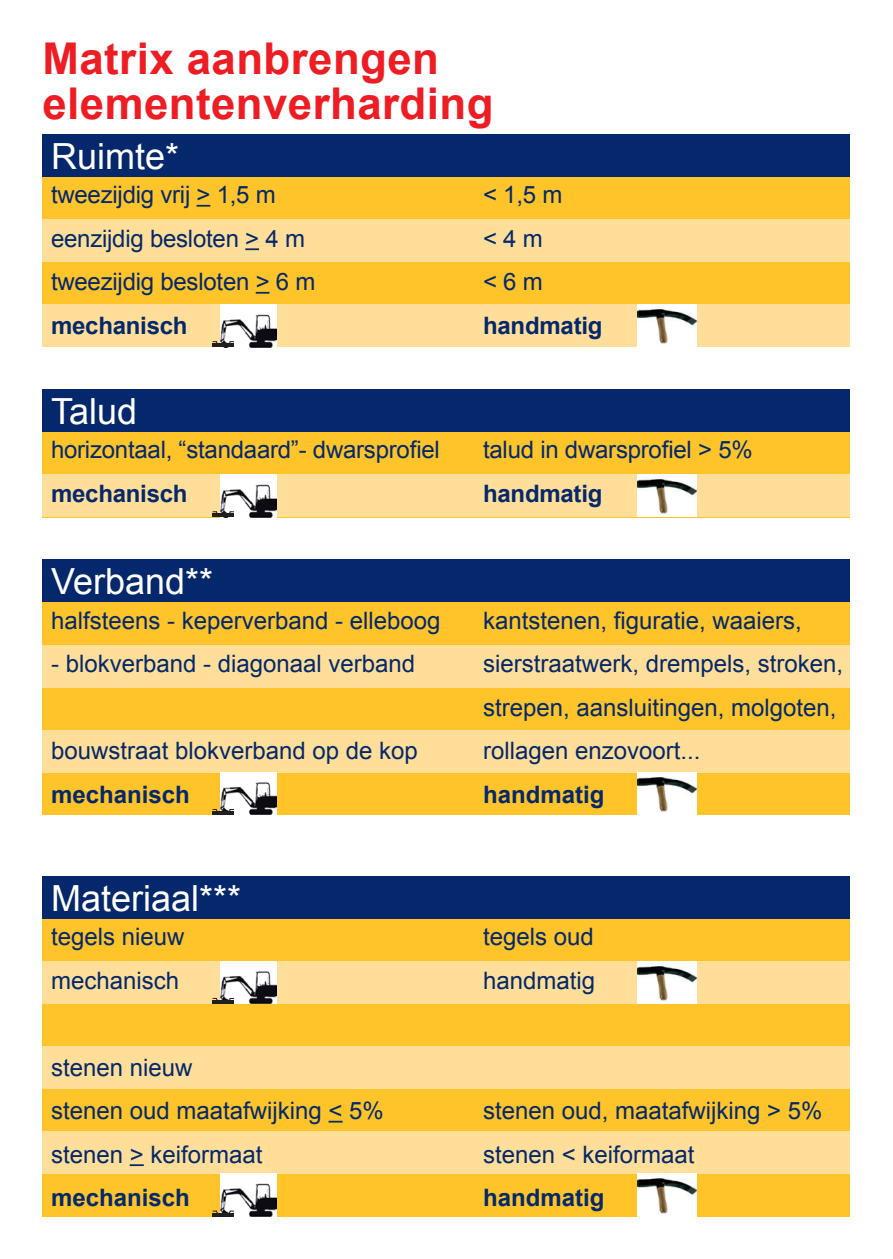
<style>
.page{position:relative;width:893px;height:1259px;background:#fff}
.page>*{position:absolute;margin:0;border:0;box-sizing:border-box;transform-origin:0 0}
.t1{font:700 43.8px/45px "Arial";letter-spacing:.01em;color:#ee1d23}
.t2{font:36px "Arial";color:#fff}
.t3{font:24px/43.5px "Arial";color:#04286b}
.t4{font:700 24px "Arial";letter-spacing:-.005em;color:#04286b}
</style>
<div class="page">
<div style="left:43px;top:177px;width:807px;height:170px;background:#fec42a"></div>
<div style="left:43px;top:219px;width:807px;height:43px;background:#ffde99"></div>
<div style="left:43px;top:134px;width:807px;height:43px;background:#04286b"></div>
<div style="left:43px;top:304px;width:807px;height:43px;background:#ffde99"></div>
<svg style="left:197px;top:205px;width:13px;height:2px"></svg>
<svg style="left:245px;top:248px;width:14px;height:2px"></svg>
<svg style="left:256px;top:292px;width:13px;height:2px"></svg>
<img style="left:220px;top:304px;width:56px;height:43px">
<hr style="left:213px;top:343px;width:21px;height:4px;background:#231f20">
<svg style="left:227px;top:340px;width:7px;height:3px"></svg>
<img style="left:638px;top:304px;width:59px;height:43px">
<div style="left:43px;top:432px;width:807px;height:85px;background:#fec42a"></div>
<div style="left:43px;top:474px;width:807px;height:43px;background:#ffde99"></div>
<div style="left:43px;top:389px;width:807px;height:43px;background:#04286b"></div>
<img style="left:220px;top:474px;width:56px;height:43px">
<hr style="left:213px;top:513px;width:21px;height:4px;background:#231f20">
<svg style="left:227px;top:510px;width:7px;height:3px"></svg>
<img style="left:638px;top:474px;width:59px;height:43px">
<div style="left:43px;top:602px;width:807px;height:213px;background:#fec42a"></div>
<div style="left:43px;top:645px;width:807px;height:42px;background:#ffde99"></div>
<div style="left:43px;top:559px;width:807px;height:43px;background:#04286b"></div>
<div style="left:43px;top:730px;width:807px;height:42px;background:#ffde99"></div>
<img style="left:220px;top:772px;width:56px;height:43px">
<hr style="left:213px;top:811px;width:21px;height:4px;background:#231f20">
<svg style="left:227px;top:808px;width:7px;height:3px"></svg>
<img style="left:638px;top:772px;width:59px;height:42px">
<div style="left:43px;top:918px;width:807px;height:298px;background:#fec42a"></div>
<div style="left:43px;top:961px;width:807px;height:42px;background:#ffde99"></div>
<div style="left:43px;top:876px;width:807px;height:42px;background:#04286b"></div>
<div style="left:43px;top:1046px;width:807px;height:43px;background:#ffde99"></div>
<img style="left:220px;top:961px;width:56px;height:42px">
<hr style="left:213px;top:1000px;width:21px;height:3px;background:#231f20">
<svg style="left:227px;top:997px;width:7px;height:3px"></svg>
<img style="left:638px;top:961px;width:59px;height:42px">
<div style="left:43px;top:1131px;width:807px;height:43px;background:#ffde99"></div>
<svg style="left:329px;top:1120px;width:14px;height:2px"></svg>
<svg style="left:130px;top:1164px;width:14px;height:2px"></svg>
<img style="left:220px;top:1174px;width:56px;height:42px">
<svg style="left:213px;top:1212px;width:21px;height:4px"></svg>
<svg style="left:227px;top:1210px;width:7px;height:5px"></svg>
<svg style="left:213px;top:1210px;width:6px;height:5px"></svg>
<img style="left:638px;top:1174px;width:59px;height:42px">
<h1 class="t1" style="left:43px;top:38px;width:452px">Matrix aanbrengen elementenverharding</h1>
<h2 class="t2" style="left:51px;top:132px;width:130px">Ruimte*</h2>
<p class="t3" style="left:51px;top:173px;width:226px">tweezijdig vrij &gt; 1,5 m</p>
<p class="t3" style="left:483px;top:173px;width:81px">&lt; 1,5 m</p>
<p class="t3" style="left:51px;top:217px;width:255px">eenzijdig besloten &gt; 4 m</p>
<p class="t3" style="left:483px;top:217px;width:61px">&lt; 4 m</p>
<p class="t3" style="left:51px;top:260px;width:266px">tweezijdig besloten &gt; 6 m</p>
<p class="t3" style="left:483px;top:260px;width:61px">&lt; 6 m</p>
<p class="t4" style="left:51px;top:309px;width:138px">mechanisch</p>
<p class="t4" style="left:483px;top:309px;width:121px">handmatig</p>
<h2 class="t2" style="left:51px;top:388px;width:88px">Talud</h2>
<p class="t3" style="left:51px;top:428px;width:390px">horizontaal, “standaard”- dwarsprofiel</p>
<p class="t3" style="left:483px;top:428px;width:271px">talud in dwarsprofiel &gt; 5%</p>
<p class="t4" style="left:51px;top:478px;width:138px">mechanisch</p>
<p class="t4" style="left:483px;top:478px;width:121px">handmatig</p>
<h2 class="t2" style="left:51px;top:558px;width:164px">Verband**</h2>
<p class="t3" style="left:51px;top:598px;width:391px">halfsteens - keperverband - elleboog</p>
<p class="t3" style="left:483px;top:598px;width:320px">kantstenen, figuratie, waaiers,</p>
<p class="t3" style="left:51px;top:642px;width:366px">- blokverband - diagonaal verband</p>
<p class="t3" style="left:483px;top:642px;width:362px">sierstraatwerk, drempels, stroken, strepen, aansluitingen, molgoten,</p>
<p class="t3" style="left:51px;top:729px;width:368px">bouwstraat blokverband op de kop</p>
<p class="t3" style="left:483px;top:729px;width:219px">rollagen enzovoort...</p>
<p class="t4" style="left:51px;top:778px;width:140px">mechanisch</p>
<p class="t4" style="left:483px;top:778px;width:123px">handmatig</p>
<h2 class="t2" style="left:51px;top:874px;width:192px">Materiaal***</h2>
<p class="t3" style="left:51px;top:915px;width:135px">tegels nieuw</p>
<p class="t3" style="left:483px;top:915px;width:112px">tegels oud</p>
<p class="t3" style="left:51px;top:958px;width:130px">mechanisch</p>
<p class="t3" style="left:483px;top:958px;width:114px">handmatig</p>
<p class="t3" style="left:51px;top:1045px;width:334px">stenen nieuw<br>stenen oud maatafwijking &lt; 5%</p>
<p class="t3" style="left:483px;top:1089px;width:341px">stenen oud, maatafwijking &gt; 5%</p>
<p class="t3" style="left:51px;top:1132px;width:213px">stenen &gt; keiformaat</p>
<p class="t3" style="left:483px;top:1132px;width:213px">stenen &lt; keiformaat</p>
<p class="t4" style="left:51px;top:1181px;width:140px">mechanisch</p>
<p class="t4" style="left:483px;top:1181px;width:123px">handmatig</p>
</div>
